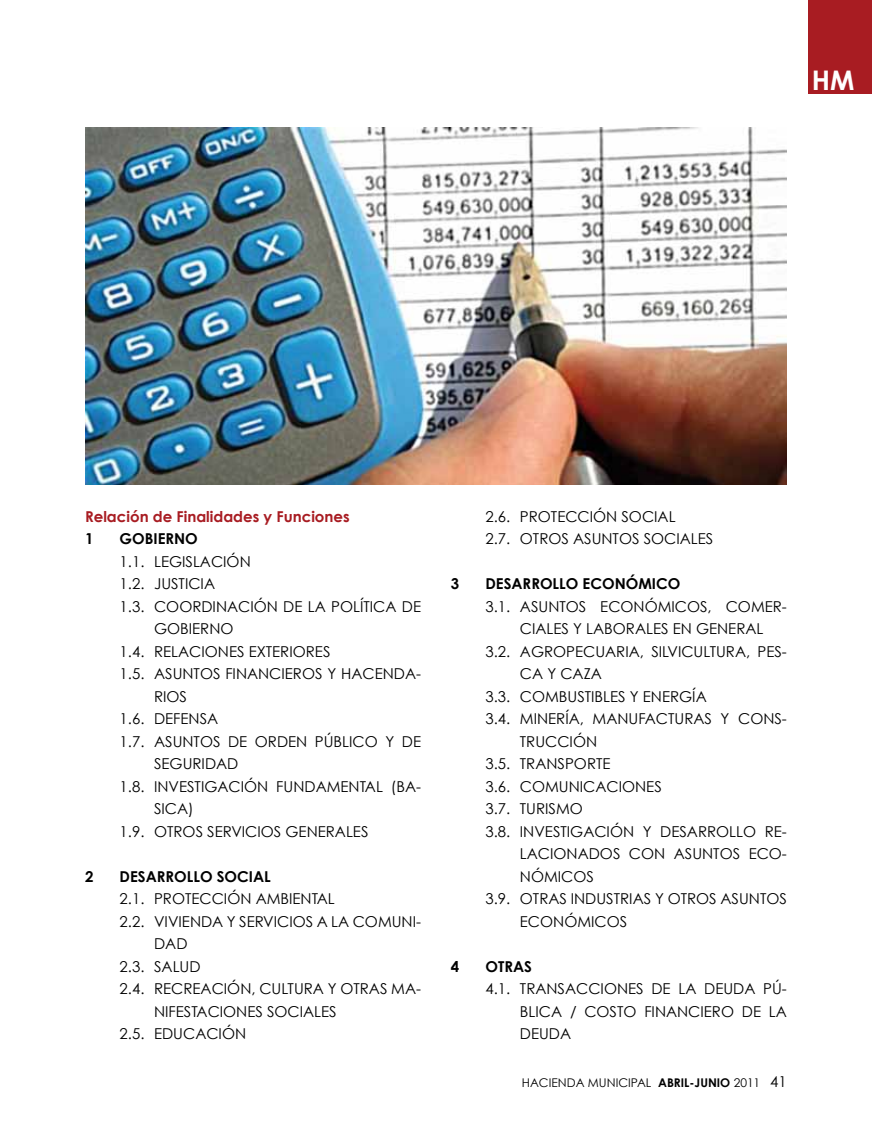
<style>
.page{position:relative;width:872px;height:1127px;background:#fff}
.page>*{position:absolute;margin:0;border:0;box-sizing:border-box;transform-origin:0 0}
.t1{font:700 27px "Century Gothic";color:#fff}
.t2{font:15px/22.5px "Century Gothic";color:#000}
.t3{font:700 15px "Century Gothic";color:#000}
.t4{font:700 15px "Century Gothic";color:#a81c22}
.t5{font:12px "Century Gothic";color:#000}
.s1{font-weight:700}
.s2{font-size:15px}
</style>
<div class="page">
<div style="left:808px;top:0;width:64px;height:94px;background:#a81c22"></div>
<img style="left:85px;top:128px;width:701px;height:357px">
<h1 class="t1" style="left:812px;top:64px;width:44px">HM</h1>
<p class="t4" style="left:85px;top:507px;width:266px">Relación de Finalidades y Funciones</p>
<p class="t3" style="left:85px;top:529px;width:10px">1</p>
<p class="t3" style="left:120px;top:529px;width:80px">GOBIERNO</p>
<p class="t2" style="left:120px;top:550px;width:133px">1.1. LEGISLACIÓN</p>
<p class="t2" style="left:120px;top:572px;width:97px">1.2. JUSTICIA</p>
<p class="t2" style="left:120px;top:595px;width:303px">1.3. COORDINACIÓN DE LA POLÍTICA DE</p>
<p class="t2" style="left:154px;top:617px;width:81px">GOBIERNO</p>
<p class="t2" style="left:120px;top:640px;width:212px">1.4. RELACIONES EXTERIORES</p>
<p class="t2" style="left:120px;top:662px;width:303px">1.5. ASUNTOS FINANCIEROS Y HACENDA-</p>
<p class="t2" style="left:154px;top:685px;width:35px">RIOS</p>
<p class="t2" style="left:120px;top:707px;width:100px">1.6. DEFENSA</p>
<p class="t2" style="left:120px;top:730px;width:303px">1.7. ASUNTOS DE ORDEN PÚBLICO Y DE</p>
<p class="t2" style="left:154px;top:752px;width:86px">SEGURIDAD</p>
<p class="t2" style="left:120px;top:775px;width:303px">1.8. INVESTIGACIÓN FUNDAMENTAL (BA-</p>
<p class="t2" style="left:154px;top:797px;width:41px">SICA)</p>
<p class="t2" style="left:120px;top:820px;width:250px">1.9. OTROS SERVICIOS GENERALES</p>
<p class="t3" style="left:85px;top:867px;width:10px">2</p>
<p class="t3" style="left:120px;top:867px;width:153px">DESARROLLO SOCIAL</p>
<p class="t2" style="left:120px;top:887px;width:217px">2.1. PROTECCIÓN AMBIENTAL</p>
<p class="t2" style="left:120px;top:910px;width:303px">2.2. VIVIENDA Y SERVICIOS A LA COMUNI-</p>
<p class="t2" style="left:154px;top:932px;width:35px">DAD</p>
<p class="t2" style="left:120px;top:955px;width:82px">2.3. SALUD</p>
<p class="t2" style="left:120px;top:977px;width:303px">2.4. RECREACIÓN, CULTURA Y OTRAS MA-</p>
<p class="t2" style="left:154px;top:1000px;width:184px">NIFESTACIONES SOCIALES</p>
<p class="t2" style="left:120px;top:1022px;width:128px">2.5. EDUCACIÓN</p>
<p class="t2" style="left:485px;top:505px;width:229px">2.6. PROTECCIÓN SOCIAL<br>2.7. OTROS ASUNTOS SOCIALES</p>
<p class="t3" style="left:451px;top:574px;width:10px">3</p>
<p class="t3" style="left:485px;top:574px;width:196px">DESARROLLO ECONÓMICO</p>
<p class="t2" style="left:485px;top:595px;width:303px">3.1. ASUNTOS ECONÓMICOS, COMER-</p>
<p class="t2" style="left:520px;top:617px;width:245px">CIALES Y LABORALES EN GENERAL</p>
<p class="t2" style="left:485px;top:640px;width:303px">3.2. AGROPECUARIA, SILVICULTURA, PES-</p>
<p class="t2" style="left:520px;top:662px;width:84px">CA Y CAZA</p>
<p class="t2" style="left:485px;top:685px;width:223px">3.3. COMBUSTIBLES Y ENERGÍA</p>
<p class="t2" style="left:485px;top:707px;width:303px">3.4. MINERÍA, MANUFACTURAS Y CONS-</p>
<p class="t2" style="left:520px;top:730px;width:79px">TRUCCIÓN</p>
<p class="t2" style="left:485px;top:752px;width:127px">3.5. TRANSPORTE</p>
<p class="t2" style="left:485px;top:775px;width:178px">3.6. COMUNICACIONES</p>
<p class="t2" style="left:485px;top:797px;width:99px">3.7. TURISMO</p>
<p class="t2" style="left:485px;top:820px;width:303px">3.8. INVESTIGACIÓN Y DESARROLLO RE-</p>
<p class="t2" style="left:520px;top:842px;width:268px">LACIONADOS CON ASUNTOS ECO-</p>
<p class="t2" style="left:520px;top:865px;width:76px">NÓMICOS</p>
<p class="t2" style="left:485px;top:887px;width:303px">3.9. OTRAS INDUSTRIAS Y OTROS ASUNTOS</p>
<p class="t2" style="left:520px;top:910px;width:109px">ECONÓMICOS</p>
<p class="t3" style="left:451px;top:957px;width:10px">4</p>
<p class="t3" style="left:485px;top:957px;width:48px">OTRAS</p>
<p class="t2" style="left:520px;top:977px;width:268px;text-align:justify;text-indent:-35px">4.1. TRANSACCIONES DE LA DEUDA PÚ-BLICA / COSTO FINANCIERO DE LA DEUDA</p>
<p class="t5" style="left:522px;top:1075px;width:266px">HACIENDA MUNICIPAL <span class="s1">ABRIL-JUNIO</span> 2011 <span class="s2">41</span></p>
</div>
